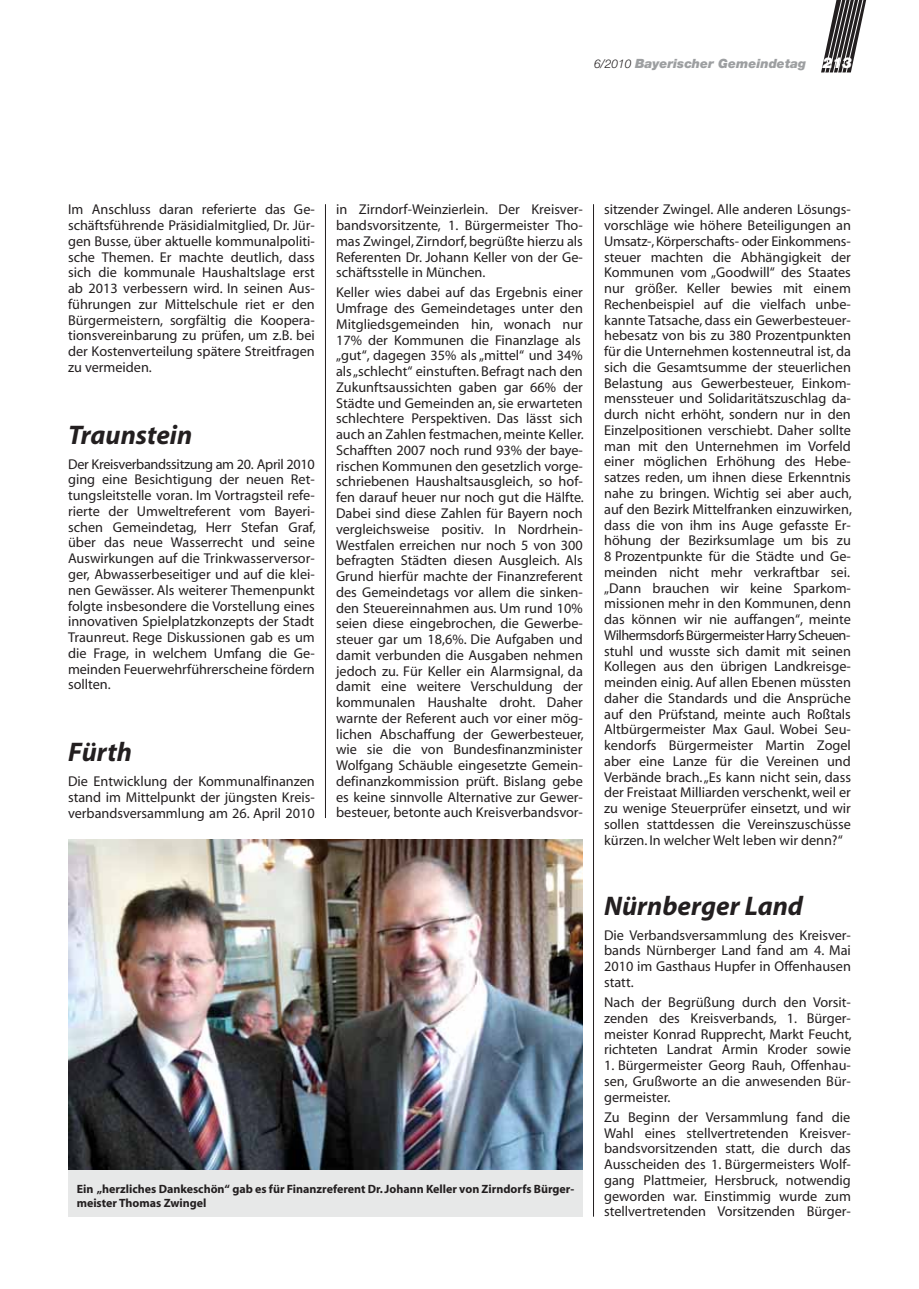
<style>
.page{position:relative;width:919px;height:1289px;background:#fff}
.page>*{position:absolute;margin:0;border:0;box-sizing:border-box;transform-origin:0 0}
.t1{font:italic 700 27px "Myriad";color:#231f20}
.t2{font:14.25px/15.8px "Myriad";color:#231f20;text-align:justify}
.t3{font:italic 900 12.75px "Helvetica Neue";color:#9d9fa1}
.t4{font:700 12px/14.2px "Myriad";color:#231f20}
.s1{font-weight:300;font-size:12px;color:#231f20}
.s2{font-size:15px;color:#fff}
</style>
<div class="page">
<svg style="left:821px;top:0;width:45px;height:73px"></svg>
<hr style="left:325px;top:204px;width:1px;height:614px;background:#231f20">
<hr style="left:593px;top:204px;width:1px;height:1012px;background:#231f20">
<img style="left:68px;top:839px;width:515px;height:330px">
<div style="left:68px;top:1169px;width:515px;height:47px;background:#e7e8e8"></div>
<p class="t3" style="left:594px;top:59px;width:259px"><span class="s1">6/2010</span> Bayerischer Gemeindetag <span class="s2">213</span></p>
<p class="t2" style="left:68px;top:203px;width:248px">Im Anschluss daran referierte das Ge&shy;schäftsführende Präsidialmitglied, Dr. Jür&shy;gen Busse, über aktuelle kommunalpoliti&shy;sche Themen. Er machte deutlich, dass sich die kommunale Haushaltslage erst ab 2013 verbessern wird. In seinen Aus&shy;führungen zur Mittelschule riet er den Bürgermeistern, sorgfältig die Koopera&shy;tionsvereinbarung zu prüfen, um z.B. bei der Kostenverteilung spätere Streitfragen zu vermeiden.</p>
<h1 class="t1" style="left:68px;top:424px;width:126px">Traunstein</h1>
<p class="t2" style="left:68px;top:457px;width:249px">Der Kreisverbandssitzung am 20. April 2010 ging eine Besichtigung der neuen Ret&shy;tungsleitstelle voran. Im Vortragsteil refe&shy;rierte der Umweltreferent vom Bayeri&shy;schen Gemeindetag, Herr Stefan Graf, über das neue Wasserrecht und seine Auswirkungen auf die Trinkwasserversor&shy;ger, Abwasserbeseitiger und auf die klei&shy;nen Gewässer. Als weiterer Themenpunkt folgte insbesondere die Vorstellung eines innovativen Spielplatzkonzepts der Stadt Traunreut. Rege Diskussionen gab es um die Frage, in welchem Umfang die Ge&shy;meinden Feuerwehrführerscheine fördern sollten.</p>
<h1 class="t1" style="left:68px;top:742px;width:66px">Fürth</h1>
<p class="t2" style="left:68px;top:774px;width:248px">Die Entwicklung der Kommunalfinanzen stand im Mittelpunkt der jüngsten Kreis&shy;verbandsversammlung am 26. April 2010</p>
<p class="t2" style="left:336px;top:203px;width:248px">in Zirndorf-Weinzierlein. Der Kreisver&shy;bandsvorsitzente, 1. Bürgermeister Tho&shy;mas Zwingel, Zirndorf, begrüßte hierzu als Referenten Dr. Johann Keller von der Ge&shy;schäftsstelle in München.</p>
<p class="t2" style="left:336px;top:286px;width:249px;text-align:left">Keller wies dabei auf das Ergebnis einer Umfrage des Gemeindetages unter den Mitgliedsgemeinden hin, wonach nur 17% der Kommunen die Finanzlage als „gut“, dagegen 35% als „mittel“ und 34% als„schlecht“ einstuften. Befragt nach den Zukunftsaussichten gaben gar 66% der Städte und Gemeinden an, sie erwarteten schlechtere Perspektiven. Das lässt sich auch an Zahlen festmachen, meinte Keller.<br>Schafften 2007 noch rund 93% der baye&shy;rischen Kommunen den gesetzlich vorge&shy;schriebenen Haushaltsausgleich, so hof&shy;fen darauf heuer nur noch gut die Hälfte.<br>Dabei sind diese Zahlen für Bayern noch vergleichsweise positiv. In Nordrhein-Westfalen erreichen nur noch 5 von 300 befragten Städten diesen Ausgleich. Als Grund hierfür machte der Finanzreferent des Gemeindetags vor allem die sinken&shy;den Steuereinnahmen aus. Um rund 10% seien diese eingebrochen, die Gewerbe&shy;steuer gar um 18,6%. Die Aufgaben und damit verbunden die Ausgaben nehmen jedoch zu. Für Keller ein Alarmsignal, da damit eine weitere Verschuldung der kommunalen Haushalte droht. Daher warnte der Referent auch vor einer mög&shy;lichen Abschaffung der Gewerbesteuer, wie sie die von Bundesfinanzminister Wolfgang Schäuble eingesetzte Gemein&shy;definanzkommission prüft. Bislang gebe es keine sinnvolle Alternative zur Gewer&shy;besteuer, betonte auch Kreisverbandsvor-</p>
<p class="t4" style="left:77px;top:1182px;width:499px">Ein „herzliches Dankeschön“ gab es für Finanzreferent Dr. Johann Keller von Zirndorfs Bürger&shy;meister Thomas Zwingel</p>
<p class="t2" style="left:604px;top:203px;width:249px;text-align:left">sitzender Zwingel. Alle anderen Lösungs&shy;vorschläge wie höhere Beteiligungen an Umsatz-, Körperschafts- oder Einkommens&shy;steuer machten die Abhängigkeit der Kommunen vom „Goodwill“ des Staates nur größer. Keller bewies mit einem Rechenbeispiel auf die vielfach unbe&shy;kannte Tatsache, dass ein Gewerbesteuer&shy;hebesatz von bis zu 380 Prozentpunkten für die Unternehmen kostenneutral ist, da sich die Gesamtsumme der steuerlichen Belastung aus Gewerbesteuer, Einkom&shy;menssteuer und Solidaritätszuschlag da&shy;durch nicht erhöht, sondern nur in den Einzelpositionen verschiebt. Daher sollte man mit den Unternehmen im Vorfeld einer möglichen Erhöhung des Hebe&shy;satzes reden, um ihnen diese Erkenntnis nahe zu bringen. Wichtig sei aber auch, auf den Bezirk Mittelfranken einzuwirken, dass die von ihm ins Auge gefasste Er&shy;höhung der Bezirksumlage um bis zu 8 Prozentpunkte für die Städte und Ge&shy;meinden nicht mehr verkraftbar sei. „Dann brauchen wir keine Sparkom&shy;missionen mehr in den Kommunen, denn das können wir nie auffangen“, meinte Wilhermsdorfs Bürgermeister Harry Scheuen&shy;stuhl und wusste sich damit mit seinen Kollegen aus den übrigen Landkreisge&shy;meinden einig. Auf allen Ebenen müssten daher die Standards und die Ansprüche auf den Prüfstand, meinte auch Roßtals Altbürgermeister Max Gaul. Wobei Seu&shy;kendorfs Bürgermeister Martin Zogel aber eine Lanze für die Vereinen und Verbände brach.„Es kann nicht sein, dass der Freistaat Milliarden verschenkt, weil er zu wenige Steuerprüfer einsetzt, und wir sollen stattdessen die Vereinszuschüsse kürzen. In welcher Welt leben wir denn?“</p>
<h1 class="t1" style="left:604px;top:896px;width:200px">Nürnberger Land</h1>
<p class="t2" style="left:604px;top:928px;width:248px">Die Verbandsversammlung des Kreisver&shy;bands Nürnberger Land fand am 4. Mai 2010 im Gasthaus Hupfer in Offenhausen statt.</p>
<p class="t2" style="left:604px;top:995px;width:249px">Nach der Begrüßung durch den Vorsit&shy;zenden des Kreisverbands, 1. Bürger&shy;meister Konrad Rupprecht, Markt Feucht, richteten Landrat Armin Kroder sowie</p>
<p class="t2" style="left:604px;top:1058px;width:248px">1. Bürgermeister Georg Rauh, Offenhau&shy;sen, Grußworte an die anwesenden Bür&shy;germeister.</p>
<p class="t2" style="left:604px;top:1110px;width:248px">Zu Beginn der Versammlung fand die Wahl eines stellvertretenden Kreisver&shy;bandsvorsitzenden statt, die durch das Ausscheiden des 1. Bürgermeisters Wolf&shy;gang Plattmeier, Hersbruck, notwendig geworden war. Einstimmig wurde zum stellvertretenden Vorsitzenden Bürger-</p>
</div>
